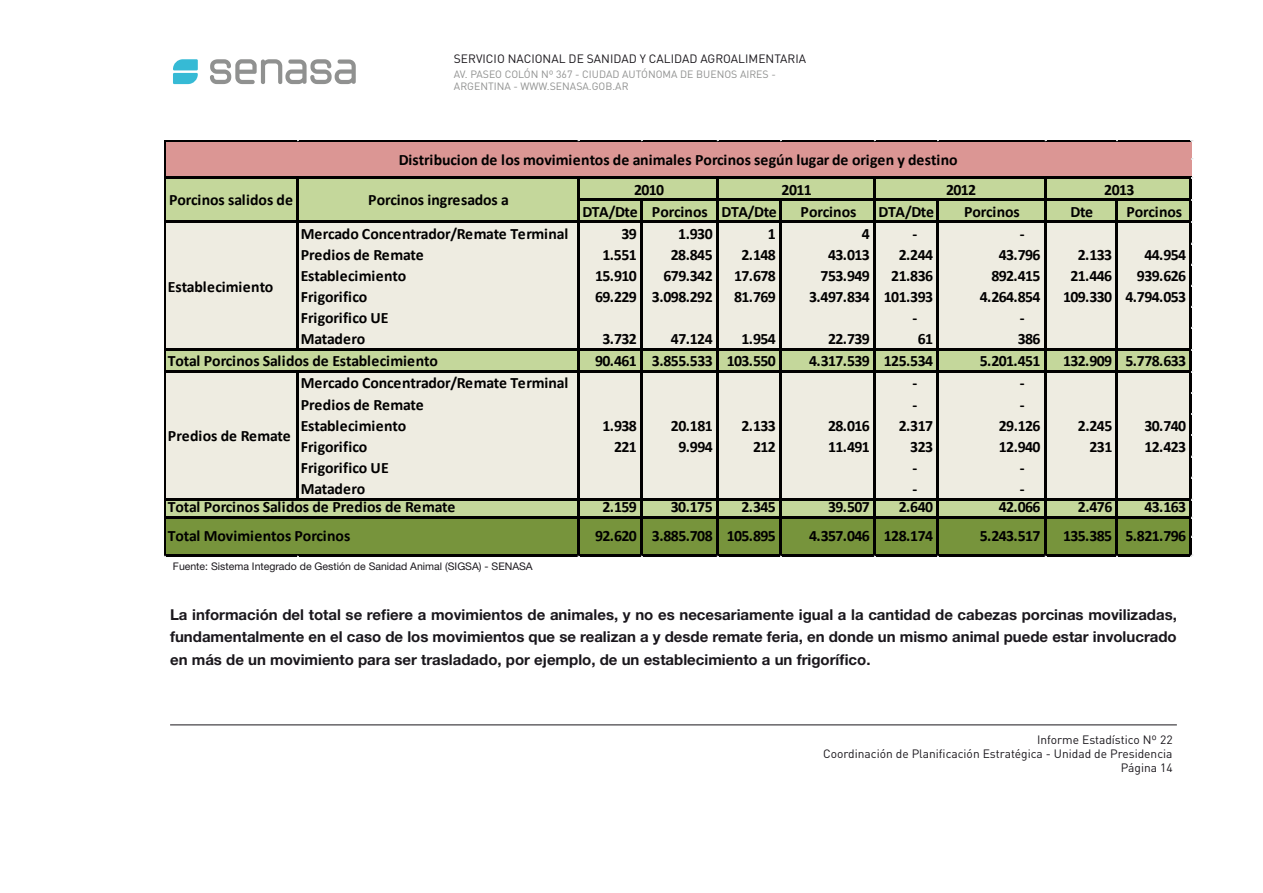
<style>
.page{position:relative;width:1263px;height:893px;background:#fff}
.page>*{position:absolute;margin:0;border:0;box-sizing:border-box;transform-origin:0 0}
.t1{font:700 15.75px/29.5px "Calibri";letter-spacing:-.02em;color:#010000}
.t2{font:700 15.75px "Calibri";letter-spacing:-.04em;color:#010000}
.t3{font:700 15.75px "Calibri";letter-spacing:.01em;color:#010000}
.t4{font:700 15.75px "Calibri";color:#010000}
.t5{font:700 15px/22.5px "Helvetica Neue LT Std";color:#1a171c;text-align:justify}
.t6{font:12px/14px "DIN Pro";color:#1a171c;text-align:right}
.t7{font:10.5px/12px "DIN Pro";color:#909190}
.t8{font:10.5px "Helvetica Neue LT Std";color:#1a171c}
</style>
<div class="page">
<svg style="left:210px;top:59px;width:146px;height:25px"></svg>
<svg style="left:173px;top:59px;width:25px;height:25px"></svg>
<hr style="left:170px;top:724px;width:1007px;height:1px;background:#1a171c">
<div style="left:166px;top:142px;width:1026px;height:37px;background:#db9694"></div>
<div style="left:166px;top:178px;width:1026px;height:45px;background:#c4d79b"></div>
<div style="left:166px;top:222px;width:1026px;height:129px;background:#eeece1"></div>
<div style="left:166px;top:349px;width:1026px;height:24px;background:#c4d79b"></div>
<div style="left:166px;top:372px;width:1026px;height:128px;background:#eeece1"></div>
<div style="left:166px;top:499px;width:1026px;height:19px;background:#c4d79b"></div>
<div style="left:166px;top:517px;width:1026px;height:39px;background:#77943c"></div>
<hr style="left:166px;top:141px;width:1026px;height:1px;background:#010000">
<hr style="left:166px;top:177px;width:1026px;height:2px;background:#010000">
<hr style="left:579px;top:199px;width:613px;height:2px;background:#010000">
<hr style="left:166px;top:221px;width:1026px;height:2px;background:#010000">
<hr style="left:166px;top:348px;width:1026px;height:3px;background:#010000">
<hr style="left:297px;top:179px;width:2px;height:172px;background:#010000">
<hr style="left:166px;top:371px;width:1026px;height:2px;background:#010000">
<hr style="left:166px;top:498px;width:1026px;height:2px;background:#010000">
<hr style="left:166px;top:516px;width:1026px;height:2px;background:#010000">
<hr style="left:165px;top:141px;width:1px;height:415px;background:#010000">
<hr style="left:297px;top:373px;width:2px;height:127px;background:#010000">
<hr style="left:577px;top:179px;width:2px;height:377px;background:#010000">
<hr style="left:640px;top:201px;width:2px;height:355px;background:#010000">
<hr style="left:716px;top:179px;width:2px;height:377px;background:#010000">
<hr style="left:779px;top:201px;width:3px;height:355px;background:#010000">
<hr style="left:873px;top:179px;width:2px;height:377px;background:#010000">
<hr style="left:937px;top:201px;width:2px;height:355px;background:#010000">
<hr style="left:1044px;top:179px;width:2px;height:377px;background:#010000">
<hr style="left:1116px;top:201px;width:2px;height:355px;background:#010000">
<hr style="left:166px;top:554px;width:1026px;height:2px;background:#010000">
<hr style="left:1190px;top:179px;width:2px;height:377px;background:#010000">
<p class="t6" style="left:454px;top:51px;width:354px">SERVICIO NACIONAL DE SANIDAD Y CALIDAD AGROALIMENTARIA</p>
<p class="t7" style="left:454px;top:67px;width:323px">AV. PASEO COLÓN Nº 367 - CIUDAD AUTÓNOMA DE BUENOS AIRES -<br>ARGENTINA - WWW.SENASA.GOB.AR</p>
<p class="t1" style="left:399px;top:144px;width:560px">Distribucion de los movimientos de animales Porcinos según lugar de origen y destino</p>
<p class="t1" style="left:169px;top:184px;width:125px">Porcinos salidos de</p>
<p class="t1" style="left:368px;top:184px;width:142px">Porcinos ingresados a</p>
<p class="t1" style="left:634px;top:174px;width:32px">2010</p>
<p class="t1" style="left:782px;top:174px;width:32px">2011</p>
<p class="t1" style="left:946px;top:174px;width:32px">2012</p>
<p class="t1" style="left:1104px;top:174px;width:32px">2013</p>
<p class="t1" style="left:582px;top:196px;width:196px">DTA/Dte Porcinos DTA/Dte</p>
<p class="t1" style="left:801px;top:196px;width:57px">Porcinos</p>
<p class="t1" style="left:879px;top:196px;width:57px">DTA/Dte</p>
<p class="t1" style="left:964px;top:196px;width:57px">Porcinos</p>
<p class="t1" style="left:1070px;top:196px;width:24px">Dte</p>
<p class="t1" style="left:1126px;top:196px;width:57px">Porcinos</p>
<p class="t1" style="left:301px;top:218px;width:269px">Mercado Concentrador/Remate Terminal</p>
<p class="t1" style="left:621px;top:218px;width:17px">39</p>
<p class="t1" style="left:678px;top:218px;width:36px">1.930</p>
<p class="t1" style="left:768px;top:218px;width:10px">1</p>
<p class="t1" style="left:862px;top:218px;width:10px">4</p>
<p class="t1" style="left:912px;top:218px;width:6px">-</p>
<p class="t1" style="left:1020px;top:218px;width:6px">-</p>
<p class="t1" style="left:301px;top:239px;width:124px">Predios de Remate</p>
<p class="t1" style="left:602px;top:239px;width:36px">1.551</p>
<p class="t1" style="left:671px;top:239px;width:43px">28.845</p>
<p class="t1" style="left:741px;top:239px;width:36px">2.148</p>
<p class="t1" style="left:828px;top:239px;width:43px">43.013</p>
<p class="t1" style="left:899px;top:239px;width:36px">2.244</p>
<p class="t1" style="left:999px;top:239px;width:43px">43.796</p>
<p class="t1" style="left:1078px;top:239px;width:36px">2.133</p>
<p class="t1" style="left:1144px;top:239px;width:43px">44.954</p>
<p class="t1" style="left:301px;top:260px;width:107px">Establecimiento</p>
<p class="t1" style="left:595px;top:260px;width:43px">15.910</p>
<p class="t1" style="left:663px;top:260px;width:51px">679.342</p>
<p class="t1" style="left:734px;top:260px;width:43px">17.678</p>
<p class="t1" style="left:821px;top:260px;width:51px">753.949</p>
<p class="t1" style="left:891px;top:260px;width:43px">21.836</p>
<p class="t1" style="left:991px;top:260px;width:51px">892.415</p>
<p class="t1" style="left:1070px;top:260px;width:43px">21.446</p>
<p class="t1" style="left:1137px;top:260px;width:51px">939.626</p>
<p class="t4" style="left:301px;top:287px;width:68px">Frigorifico</p>
<p class="t2" style="left:595px;top:287px;width:119px">69.229 3.098.292</p>
<p class="t1" style="left:734px;top:281px;width:43px">81.769</p>
<p class="t2" style="left:809px;top:287px;width:126px">3.497.834 101.393</p>
<p class="t1" style="left:980px;top:281px;width:62px">4.264.854</p>
<p class="t2" style="left:1063px;top:287px;width:124px">109.330 4.794.053</p>
<p class="t3" style="left:301px;top:308px;width:89px">Frigorifico UE</p>
<p class="t1" style="left:912px;top:302px;width:6px">-</p>
<p class="t1" style="left:1020px;top:302px;width:6px">-</p>
<p class="t1" style="left:301px;top:323px;width:66px">Matadero</p>
<p class="t1" style="left:602px;top:323px;width:36px">3.732</p>
<p class="t1" style="left:671px;top:323px;width:43px">47.124</p>
<p class="t1" style="left:741px;top:323px;width:36px">1.954</p>
<p class="t1" style="left:828px;top:323px;width:43px">22.739</p>
<p class="t1" style="left:918px;top:323px;width:17px">61</p>
<p class="t1" style="left:1018px;top:323px;width:24px">386</p>
<p class="t2" style="left:595px;top:351px;width:182px">90.461 3.855.533 103.550</p>
<p class="t2" style="left:809px;top:351px;width:126px">4.317.539 125.534</p>
<p class="t1" style="left:980px;top:346px;width:62px">5.201.451</p>
<p class="t2" style="left:1063px;top:351px;width:124px">132.909 5.778.633</p>
<p class="t1" style="left:301px;top:368px;width:269px">Mercado Concentrador/Remate Terminal</p>
<p class="t1" style="left:912px;top:368px;width:6px">-</p>
<p class="t1" style="left:1020px;top:368px;width:6px">-</p>
<p class="t1" style="left:301px;top:389px;width:124px">Predios de Remate</p>
<p class="t1" style="left:912px;top:389px;width:6px">-</p>
<p class="t1" style="left:1020px;top:389px;width:6px">-</p>
<p class="t1" style="left:301px;top:410px;width:107px">Establecimiento</p>
<p class="t1" style="left:602px;top:410px;width:36px">1.938</p>
<p class="t1" style="left:671px;top:410px;width:43px">20.181</p>
<p class="t1" style="left:742px;top:410px;width:36px">2.133</p>
<p class="t1" style="left:828px;top:410px;width:43px">28.016</p>
<p class="t1" style="left:899px;top:410px;width:36px">2.317</p>
<p class="t1" style="left:999px;top:410px;width:43px">29.126</p>
<p class="t1" style="left:1078px;top:410px;width:36px">2.245</p>
<p class="t1" style="left:1144px;top:410px;width:43px">30.740</p>
<p class="t4" style="left:301px;top:437px;width:68px">Frigorifico</p>
<p class="t1" style="left:614px;top:431px;width:24px">221</p>
<p class="t1" style="left:678px;top:431px;width:36px">9.994</p>
<p class="t1" style="left:753px;top:431px;width:24px">212</p>
<p class="t1" style="left:828px;top:431px;width:43px">11.491</p>
<p class="t1" style="left:910px;top:431px;width:24px">323</p>
<p class="t1" style="left:999px;top:431px;width:43px">12.940</p>
<p class="t1" style="left:1089px;top:431px;width:24px">231</p>
<p class="t1" style="left:1144px;top:431px;width:43px">12.423</p>
<p class="t3" style="left:301px;top:458px;width:89px">Frigorifico UE</p>
<p class="t1" style="left:912px;top:452px;width:6px">-</p>
<p class="t1" style="left:1020px;top:452px;width:6px">-</p>
<p class="t1" style="left:301px;top:473px;width:66px">Matadero</p>
<p class="t1" style="left:912px;top:473px;width:6px">-</p>
<p class="t1" style="left:1020px;top:473px;width:6px">-</p>
<p class="t1" style="left:602px;top:491px;width:36px">2.159</p>
<p class="t1" style="left:671px;top:491px;width:43px">30.175</p>
<p class="t1" style="left:741px;top:491px;width:36px">2.345</p>
<p class="t1" style="left:828px;top:491px;width:43px">39.507</p>
<p class="t1" style="left:899px;top:491px;width:36px">2.640</p>
<p class="t1" style="left:999px;top:491px;width:43px">42.066</p>
<p class="t1" style="left:1078px;top:491px;width:36px">2.476</p>
<p class="t1" style="left:1144px;top:491px;width:43px">43.163</p>
<p class="t1" style="left:168px;top:271px;width:107px">Establecimiento</p>
<p class="t1" style="left:168px;top:346px;width:271px">Total Porcinos Salidos de Establecimiento</p>
<p class="t1" style="left:168px;top:420px;width:124px">Predios de Remate</p>
<p class="t1" style="left:168px;top:491px;width:289px">Total Porcinos Salidos de Predios de Remate<br>Total Movimientos Porcinos</p>
<p class="t2" style="left:595px;top:526px;width:182px">92.620 3.885.708 105.895</p>
<p class="t2" style="left:809px;top:526px;width:126px">4.357.046 128.174</p>
<p class="t1" style="left:980px;top:521px;width:62px">5.243.517</p>
<p class="t2" style="left:1063px;top:526px;width:124px">135.385 5.821.796</p>
<p class="t8" style="left:173px;top:560px;width:361px">Fuente: Sistema Integrado de Gestión de Sanidad Animal (SIGSA) - SENASA</p>
<p class="t5" style="left:170px;top:603px;width:1008px">La información del total se refiere a movimientos de animales, y no es necesariamente igual a la cantidad de cabezas porcinas movilizadas, fundamentalmente en el caso de los movimientos que se realizan a y desde remate feria, en donde un mismo animal puede estar involucrado en más de un movimiento para ser trasladado, por ejemplo, de un establecimiento a un frigorífico.</p>
<p class="t6" style="left:823px;top:732px;width:351px">Informe Estadístico Nº 22<br>Coordinación de Planificación Estratégica - Unidad de Presidencia<br>Página 14</p>
</div>
